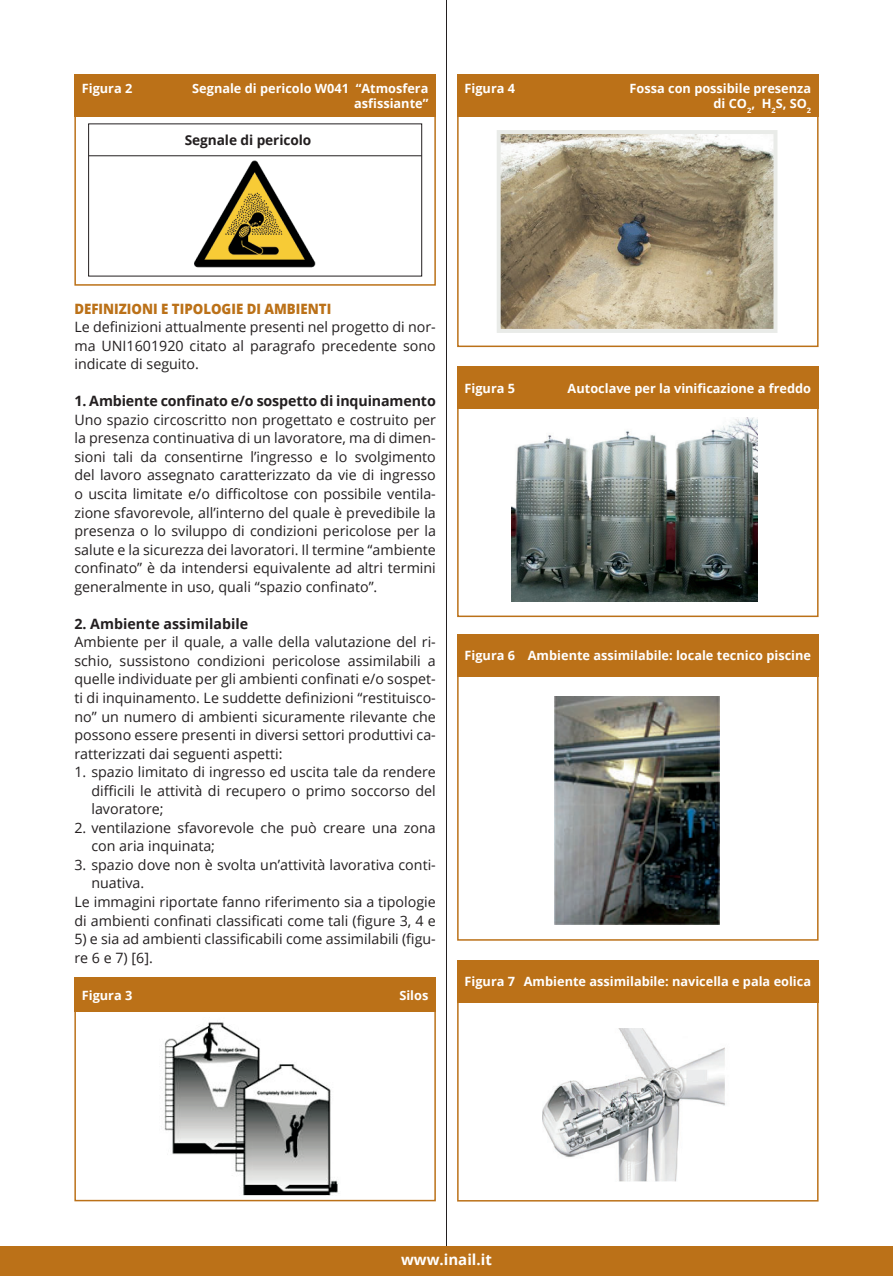
<style>
.page{position:relative;width:893px;height:1276px;background:#fff}
.page>*{position:absolute;margin:0;border:0;box-sizing:border-box;transform-origin:0 0}
.t1{font:700 15px "Open Sans";color:#fff}
.t2{font:14.25px/18.6px "Open Sans";color:#231f20;text-align:justify}
.t3{font:700 14.25px "Open Sans";letter-spacing:-.01em;color:#231f20}
.t4{font:800 14.25px "Open Sans";color:#bb7118;scale:.93 1}
.t5{font:700 13.65px "Open Sans";letter-spacing:-.005em;color:#231f20}
.t6{font:700 12.75px/15.8px "Open Sans";color:#fff;text-align:right}
</style>
<div class="page">
<hr style="left:446px;top:0;width:1px;height:1250px;background:#231f20">
<div style="left:0;top:1246px;width:893px;height:30px;background:#bb7118"></div>
<div style="left:74px;top:109px;width:362px;height:177px;border:2px solid #bb7118"></div>
<div style="left:74px;top:74px;width:362px;height:43px;background:#bb7118"></div>
<div style="left:88px;top:123px;width:334px;height:153px;border:1px solid #231f20"></div>
<hr style="left:89px;top:155px;width:333px;height:1px;background:#231f20">
<div style="left:74px;top:1009px;width:362px;height:192px;border:2px solid #bb7118"></div>
<div style="left:74px;top:978px;width:362px;height:34px;background:#bb7118"></div>
<img style="left:164px;top:1022px;width:175px;height:173px">
<div style="left:457px;top:109px;width:362px;height:238px;border:2px solid #bb7118"></div>
<div style="left:457px;top:74px;width:362px;height:43px;background:#bb7118"></div>
<img style="left:502px;top:135px;width:270px;height:193px">
<div style="left:497px;top:130px;width:280px;height:203px;border:4px solid #e9ebe8"></div>
<div style="left:457px;top:401px;width:362px;height:216px;border:2px solid #bb7118"></div>
<div style="left:457px;top:366px;width:362px;height:43px;background:#bb7118"></div>
<img style="left:512px;top:417px;width:246px;height:184px">
<div style="left:457px;top:668px;width:362px;height:272px;border:2px solid #bb7118"></div>
<div style="left:457px;top:634px;width:362px;height:42px;background:#bb7118"></div>
<img style="left:555px;top:696px;width:165px;height:228px">
<div style="left:457px;top:994px;width:362px;height:207px;border:2px solid #bb7118"></div>
<div style="left:457px;top:960px;width:362px;height:42px;background:#bb7118"></div>
<img style="left:542px;top:1028px;width:183px;height:153px">
<img style="left:194px;top:160px;width:122px;height:108px">
<p class="t6" style="left:82px;top:80px;width:52px">Figura 2</p>
<p class="t6" style="left:192px;top:80px;width:238px">Segnale di pericolo W041 “Atmosfera asfissiante”</p>
<p class="t5" style="left:185px;top:130px;width:128px">Segnale di pericolo</p>
<p class="t6" style="left:465px;top:80px;width:52px">Figura 4</p>
<p class="t6" style="left:630px;top:80px;width:183px">Fossa con possibile presenza di CO<sub>2</sub>, H<sub>2</sub>S, SO<sub>2</sub></p>
<p class="t4" style="left:74px;top:298px;width:278px">DEFINIZIONI E TIPOLOGIE DI AMBIENTI</p>
<p class="t2" style="left:74px;top:317px;width:363px">Le definizioni attualmente presenti nel progetto di nor&shy;ma UNI1601920 citato al paragrafo precedente sono indicate di seguito.</p>
<p class="t3" style="left:74px;top:391px;width:363px">1. Ambiente confinato e/o sospetto di inquinamento</p>
<p class="t2" style="left:74px;top:410px;width:363px">Uno spazio circoscritto non progettato e costruito per la presenza continuativa di un lavoratore, ma di dimen&shy;sioni tali da consentirne l’ingresso e lo svolgimento del lavoro assegnato caratterizzato da vie di ingresso o uscita limitate e/o difficoltose con possibile ventila&shy;zione sfavorevole, all’interno del quale è prevedibile la presenza o lo sviluppo di condizioni pericolose per la salute e la sicurezza dei lavoratori. Il termine “ambiente confinato” è da intendersi equivalente ad altri termini generalmente in uso, quali “spazio confinato”.</p>
<p class="t3" style="left:74px;top:613px;width:175px">2. Ambiente assimilabile</p>
<p class="t2" style="left:74px;top:632px;width:363px">Ambiente per il quale, a valle della valutazione del ri&shy;schio, sussistono condizioni pericolose assimilabili a quelle individuate per gli ambienti confinati e/o sospet&shy;ti di inquinamento. Le suddette definizioni “restituisco&shy;no” un numero di ambienti sicuramente rilevante che possono essere presenti in diversi settori produttivi ca&shy;ratterizzati dai seguenti aspetti:</p>
<p class="t2" style="left:91px;top:762px;width:346px;text-indent:-17px">1. spazio limitato di ingresso ed uscita tale da rendere difficili le attività di recupero o primo soccorso del lavoratore;</p>
<p class="t2" style="left:91px;top:818px;width:346px;text-indent:-17px">2. ventilazione sfavorevole che può creare una zona con aria inquinata;</p>
<p class="t2" style="left:74px;top:855px;width:363px">3. spazio dove non è svolta un’attività lavorativa conti-</p>
<p class="t2" style="left:91px;top:873px;width:54px">nuativa.</p>
<p class="t2" style="left:74px;top:892px;width:363px">Le immagini riportate fanno riferimento sia a tipologie</p>
<p class="t2" style="left:74px;top:910px;width:363px">di ambienti confinati classificati come tali (figure 3, 4 e</p>
<p class="t2" style="left:74px;top:929px;width:363px">5) e sia ad ambienti classificabili come assimilabili (figu&shy;re 6 e 7) [6].</p>
<p class="t6" style="left:82px;top:987px;width:52px">Figura 3</p>
<p class="t6" style="left:399px;top:987px;width:31px">Silos</p>
<p class="t6" style="left:465px;top:380px;width:52px">Figura 5</p>
<p class="t6" style="left:568px;top:380px;width:245px">Autoclave per la vinificazione a freddo</p>
<p class="t6" style="left:465px;top:647px;width:348px">Figura 6 Ambiente assimilabile: locale tecnico piscine</p>
<p class="t6" style="left:465px;top:973px;width:348px">Figura 7 Ambiente assimilabile: navicella e pala eolica</p>
<p class="t1" style="left:401px;top:1249px;width:92px">www.inail.it</p>
</div>
